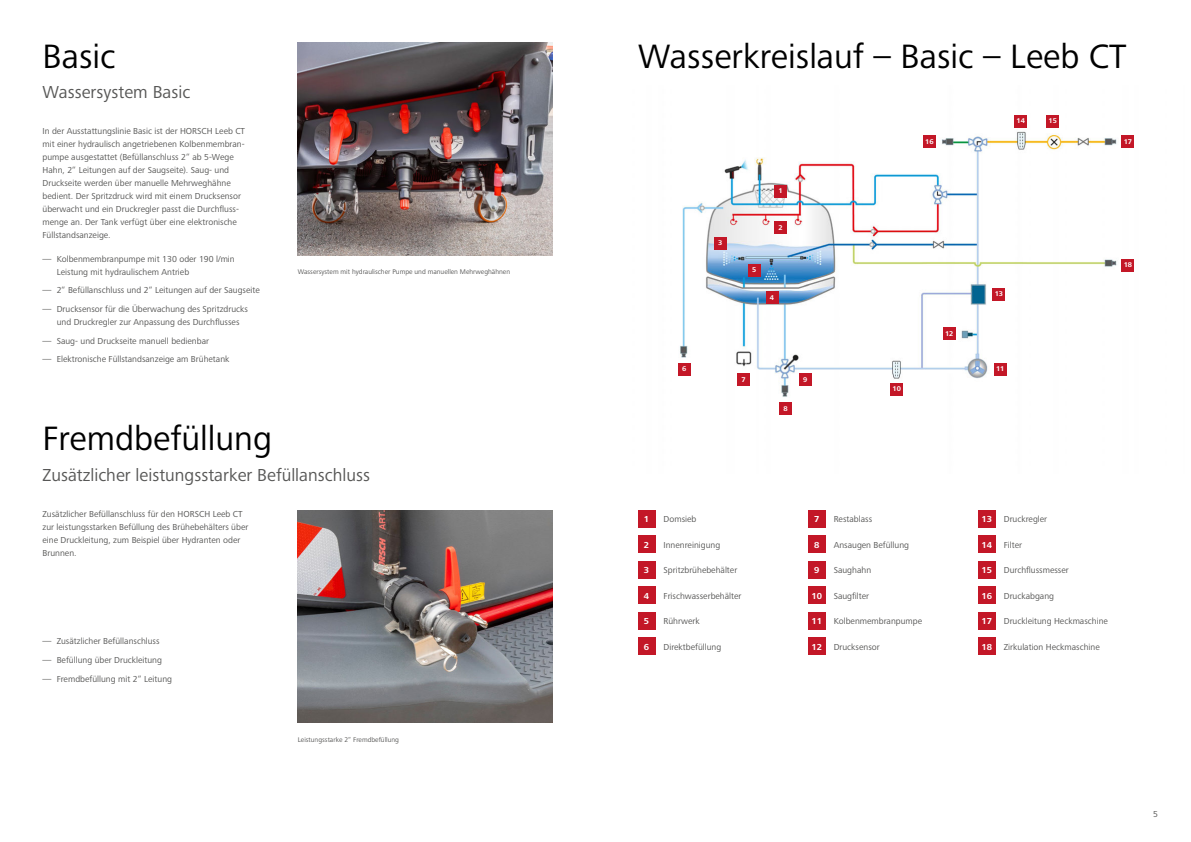
<style>
.page{position:relative;width:1191px;height:842px;background:#fff}
.page>*{position:absolute;margin:0;border:0;box-sizing:border-box;transform-origin:0 0}
.A_HEAD{font:35px "Frutiger Next LTW1 G";color:#000}
.t1{font:18px "Frutiger Next LTW1 G";color:#575756}
.t2{font:9px/13px "Frutiger Next LTW1 G";color:#575756}
.t3{font:700 9px "Frutiger Next LTW1 G";color:#fff}
.t4{font:700 7.2px "Frutiger Next LTW1 G";color:#fff}
.t5{font:7px "Frutiger Next LTW1 G";color:#575756}
</style>
<div class="page">
<img style="left:298px;top:43px;width:255px;height:212px">
<img style="left:298px;top:510px;width:255px;height:213px">
<img style="left:680px;top:131px;width:454px;height:272px">
<div style="left:774px;top:221px;width:13px;height:13px;background:#c31727"></div>
<div style="left:774px;top:185px;width:13px;height:13px;background:#c31727"></div>
<div style="left:714px;top:237px;width:12px;height:12px;background:#c31727"></div>
<div style="left:765px;top:291px;width:13px;height:13px;background:#c31727"></div>
<div style="left:737px;top:373px;width:13px;height:13px;background:#c31727"></div>
<div style="left:677px;top:363px;width:13px;height:13px;background:#c31727"></div>
<div style="left:748px;top:264px;width:12px;height:12px;background:#c31727"></div>
<div style="left:779px;top:403px;width:13px;height:12px;background:#c31727"></div>
<div style="left:799px;top:373px;width:12px;height:13px;background:#c31727"></div>
<div style="left:890px;top:383px;width:13px;height:12px;background:#c31727"></div>
<div style="left:994px;top:363px;width:12px;height:13px;background:#c31727"></div>
<div style="left:992px;top:288px;width:13px;height:12px;background:#c31727"></div>
<div style="left:943px;top:327px;width:12px;height:13px;background:#c31727"></div>
<div style="left:1014px;top:115px;width:13px;height:13px;background:#c31727"></div>
<div style="left:1046px;top:115px;width:13px;height:13px;background:#c31727"></div>
<div style="left:923px;top:135px;width:12px;height:13px;background:#c31727"></div>
<div style="left:1121px;top:135px;width:13px;height:13px;background:#c31727"></div>
<div style="left:1121px;top:259px;width:13px;height:12px;background:#c31727"></div>
<div style="left:638px;top:510px;width:17px;height:17px;background:#c31727"></div>
<div style="left:638px;top:612px;width:17px;height:17px;background:#c31727"></div>
<div style="left:808px;top:561px;width:17px;height:17px;background:#c31727"></div>
<div style="left:978px;top:510px;width:17px;height:17px;background:#c31727"></div>
<div style="left:978px;top:536px;width:17px;height:17px;background:#c31727"></div>
<div style="left:978px;top:612px;width:17px;height:17px;background:#c31727"></div>
<div style="left:638px;top:536px;width:17px;height:17px;background:#c31727"></div>
<div style="left:638px;top:638px;width:17px;height:17px;background:#c31727"></div>
<div style="left:808px;top:587px;width:17px;height:17px;background:#c31727"></div>
<div style="left:978px;top:638px;width:17px;height:17px;background:#c31727"></div>
<div style="left:638px;top:561px;width:17px;height:17px;background:#c31727"></div>
<div style="left:808px;top:510px;width:17px;height:17px;background:#c31727"></div>
<div style="left:808px;top:612px;width:17px;height:17px;background:#c31727"></div>
<div style="left:978px;top:561px;width:17px;height:17px;background:#c31727"></div>
<div style="left:638px;top:587px;width:17px;height:17px;background:#c31727"></div>
<div style="left:808px;top:536px;width:17px;height:17px;background:#c31727"></div>
<div style="left:808px;top:638px;width:17px;height:17px;background:#c31727"></div>
<div style="left:978px;top:587px;width:17px;height:17px;background:#c31727"></div>
<p class="A_HEAD" style="left:43px;top:36px;width:75px">Basic</p>
<p class="t1" style="left:43px;top:82px;width:149px">Wassersystem Basic</p>
<p class="t2" style="left:43px;top:125px;width:204px">In der Ausstattungslinie Basic ist der HORSCH Leeb CT mit einer hydraulisch angetriebenen Kolbenmembran&shy;pumpe ausgestattet (Befüllanschluss 2“ ab 5-Wege Hahn, 2“ Leitungen auf der Saugseite). Saug- und Druckseite werden über manuelle Mehrweghähne bedient. Der Spritzdruck wird mit einem Drucksensor überwacht und ein Druckregler passt die Durchfluss&shy;menge an. Der Tank verfügt über eine elektronische Füllstandsanzeige.</p>
<p class="t2" style="left:57px;top:252px;width:180px;text-indent:-14px">― Kolbenmembranpumpe mit 130 oder 190 l/min<br>Leistung mit hydraulischem Antrieb</p>
<p class="t2" style="left:43px;top:284px;width:219px">― 2“ Befüllanschluss und 2“ Leitungen auf der Saugseite</p>
<p class="t2" style="left:57px;top:303px;width:193px;text-indent:-14px">― Drucksensor für die Überwachung des Spritzdrucks und Druckregler zur Anpassung des Durchflusses</p>
<p class="t2" style="left:43px;top:334px;width:168px">― Saug- und Druckseite manuell bedienbar</p>
<p class="t2" style="left:43px;top:353px;width:188px">― Elektronische Füllstandsanzeige am Brühetank</p>
<p class="A_HEAD" style="left:43px;top:419px;width:231px">Fremdbefüllung</p>
<p class="t5" style="left:298px;top:268px;width:214px">Wassersystem mit hydraulischer Pumpe und manuellen Mehrweghähnen</p>
<p class="t1" style="left:43px;top:464px;width:329px">Zusätzlicher leistungsstarker Befüllanschluss</p>
<p class="t2" style="left:43px;top:507px;width:207px">Zusätzlicher Befüllanschluss für den HORSCH Leeb CT zur leistungsstarken Befüllung des Brühebehälters über eine Druckleitung, zum Beispiel über Hydranten oder Brunnen.</p>
<p class="t2" style="left:43px;top:635px;width:119px">― Zusätzlicher Befüllanschluss</p>
<p class="t2" style="left:43px;top:654px;width:121px">― Befüllung über Druckleitung</p>
<p class="t2" style="left:43px;top:672px;width:131px">― Fremdbefüllung mit 2“ Leitung</p>
<p class="t5" style="left:298px;top:736px;width:103px">Leistungsstarke 2“ Fremdbefüllung</p>
<p class="A_HEAD" style="left:638px;top:36px;width:490px">Wasserkreislauf – Basic – Leeb CT</p>
<p class="t4" style="left:1016px;top:117px;width:10px">14</p>
<p class="t4" style="left:1048px;top:117px;width:10px">15</p>
<p class="t4" style="left:682px;top:365px;width:6px">6</p>
<p class="t4" style="left:718px;top:239px;width:6px">3</p>
<p class="t4" style="left:778px;top:187px;width:6px">1</p>
<p class="t4" style="left:778px;top:223px;width:6px">2</p>
<p class="t4" style="left:752px;top:266px;width:6px">5</p>
<p class="t4" style="left:770px;top:293px;width:6px">4</p>
<p class="t4" style="left:741px;top:375px;width:6px">7</p>
<p class="t4" style="left:783px;top:404px;width:6px">8</p>
<p class="t4" style="left:803px;top:375px;width:6px">9</p>
<p class="t4" style="left:925px;top:137px;width:10px">16</p>
<p class="t4" style="left:1123px;top:137px;width:10px">17</p>
<p class="t4" style="left:892px;top:385px;width:10px">10</p>
<p class="t4" style="left:945px;top:329px;width:10px">12</p>
<p class="t4" style="left:994px;top:290px;width:10px">13</p>
<p class="t4" style="left:996px;top:365px;width:10px">11</p>
<p class="t4" style="left:1123px;top:261px;width:10px">18</p>
<p class="t3" style="left:644px;top:514px;width:7px">1</p>
<p class="t3" style="left:644px;top:539px;width:7px">2</p>
<p class="t2" style="left:663px;top:513px;width:34px">Domsieb</p>
<p class="t2" style="left:663px;top:538px;width:58px">Innenreinigung</p>
<p class="t3" style="left:814px;top:514px;width:7px">7</p>
<p class="t3" style="left:814px;top:539px;width:7px">8</p>
<p class="t2" style="left:833px;top:513px;width:40px">Restablass</p>
<p class="t2" style="left:833px;top:538px;width:77px">Ansaugen Befüllung</p>
<p class="t3" style="left:981px;top:514px;width:12px">13</p>
<p class="t3" style="left:981px;top:539px;width:12px">14</p>
<p class="t2" style="left:1003px;top:513px;width:45px">Druckregler</p>
<p class="t2" style="left:1003px;top:538px;width:20px">Filter</p>
<p class="t3" style="left:644px;top:565px;width:7px">3</p>
<p class="t2" style="left:663px;top:564px;width:75px">Spritzbrü hebehälter</p>
<p class="t3" style="left:814px;top:565px;width:7px">9</p>
<p class="t2" style="left:833px;top:564px;width:39px">Saughahn</p>
<p class="t3" style="left:981px;top:565px;width:12px">15</p>
<p class="t2" style="left:1003px;top:564px;width:66px">Durchflussmesser</p>
<p class="t3" style="left:644px;top:590px;width:7px">4</p>
<p class="t2" style="left:663px;top:589px;width:79px">Frischwasserbehälter</p>
<p class="t3" style="left:811px;top:590px;width:12px">10</p>
<p class="t2" style="left:833px;top:589px;width:37px">Saugfilter</p>
<p class="t3" style="left:981px;top:590px;width:12px">16</p>
<p class="t2" style="left:1003px;top:589px;width:52px">Druckabgang</p>
<p class="t3" style="left:644px;top:616px;width:7px">5</p>
<p class="t2" style="left:663px;top:615px;width:38px">Rü hrwerk</p>
<p class="t3" style="left:811px;top:616px;width:12px">11</p>
<p class="t2" style="left:833px;top:615px;width:90px">Kolbenmembranpumpe</p>
<p class="t3" style="left:981px;top:616px;width:12px">17</p>
<p class="t2" style="left:1003px;top:615px;width:106px">Druckleitung Heckmaschine</p>
<p class="t3" style="left:644px;top:641px;width:7px">6</p>
<p class="t2" style="left:663px;top:640px;width:59px">Direktbefü llung</p>
<p class="t3" style="left:811px;top:641px;width:12px">12</p>
<p class="t2" style="left:833px;top:640px;width:48px">Drucksensor</p>
<p class="t3" style="left:981px;top:641px;width:12px">18</p>
<p class="t2" style="left:1003px;top:640px;width:97px">Zirkulation Heckmaschine</p>
<p class="t2" style="left:1153px;top:808px;width:6px">5</p>
</div>
